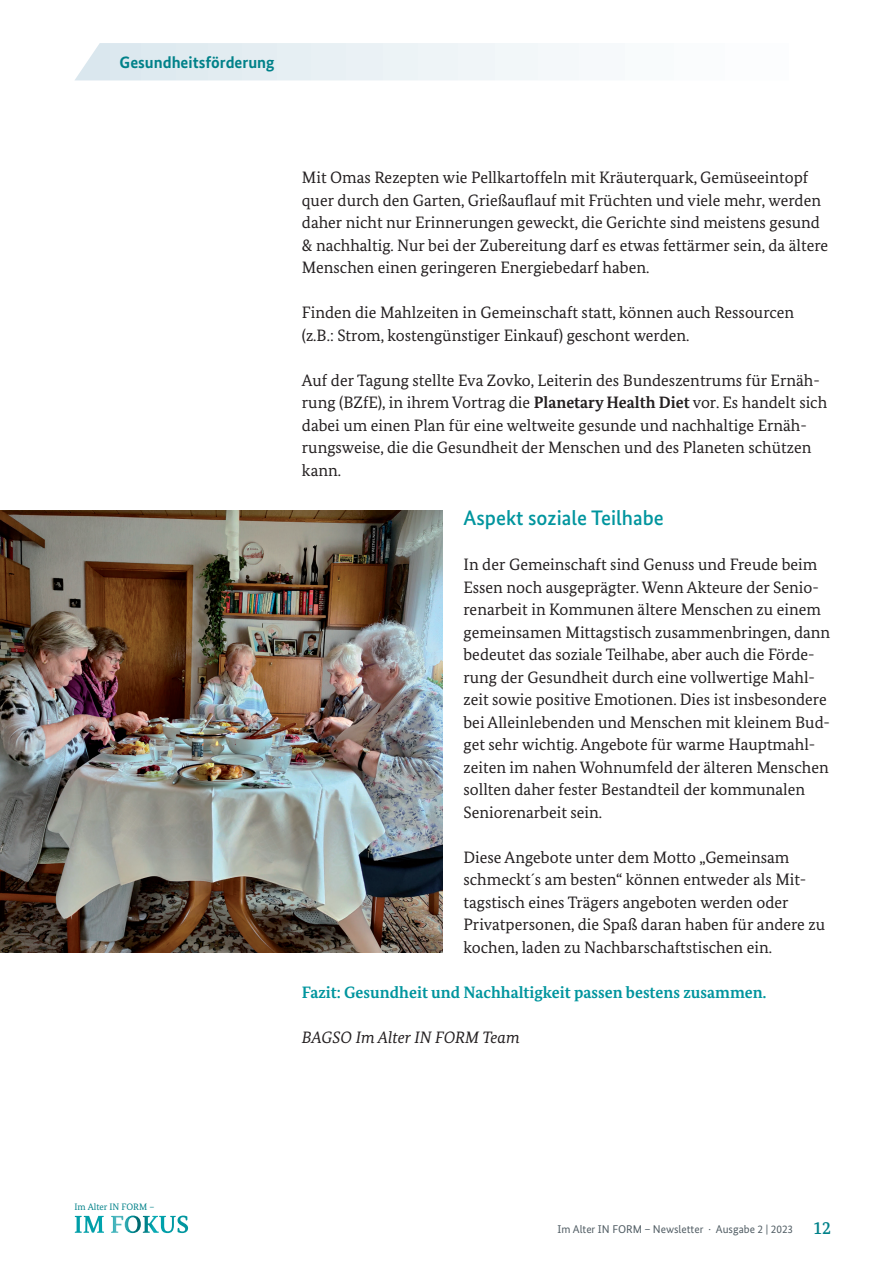
<style>
.page{position:relative;width:893px;height:1263px;background:#fff}
.page>*{position:absolute;margin:0;border:0;box-sizing:border-box;transform-origin:0 0}
.t1{font:500 21px "Bundes Sans";color:#00959e}
.t2{font:16.5px/22.5px "Bundes Serif";color:#231f20}
.t3{font:700 16.5px "Bundes Serif";color:#00959e}
.t4{font:italic 16.5px "Bundes Serif";color:#231f20}
.t5{font:700 16.5px "Bundes Sans";color:#008189}
.t6{font:11.25px "Bundes Sans";color:#525e65}
.t7{font:9.3px "Bundes Serif";color:#008189}
.s1{font-weight:700}
.s2{font-family:"Bundes Serif";font-weight:500;font-size:18px;color:#008189}
</style>
<div class="page">
<svg style="left:75px;top:1216px;width:29px;height:17px"></svg>
<svg style="left:111px;top:1215px;width:77px;height:18px"></svg>
<svg style="left:75px;top:43px;width:504px;height:37px"></svg>
<img style="left:0;top:510px;width:442px;height:442px">
<p class="t5" style="left:120px;top:52px;width:156px">Gesundheitsförderung</p>
<p class="t2" style="left:302px;top:166px;width:528px">Mit Omas Rezepten wie Pellkartoffeln mit Kräuterquark, Gemüseeintopf quer durch den Garten, Grießauflauf mit Früchten und viele mehr, werden daher nicht nur Erinnerungen geweckt, die Gerichte sind meistens gesund &amp; nachhaltig. Nur bei der Zubereitung darf es etwas fettärmer sein, da ältere Menschen einen geringeren Energiebedarf haben.</p>
<p class="t2" style="left:302px;top:301px;width:494px">Finden die Mahlzeiten in Gemeinschaft statt, können auch Ressourcen (z.B.: Strom, kostengünstiger Einkauf) geschont werden.</p>
<p class="t2" style="left:302px;top:369px;width:527px">Auf der Tagung stellte Eva Zovko, Leiterin des Bundeszentrums für Ernäh&shy;rung (BZfE), in ihrem Vortrag die <span class="s1">Planetary Health Diet</span> vor. Es handelt sich dabei um einen Plan für eine weltweite gesunde und nachhaltige Ernäh&shy;rungsweise, die die Gesundheit der Menschen und des Planeten schützen kann.</p>
<p class="t1" style="left:463px;top:505px;width:202px">Aspekt soziale Teilhabe</p>
<p class="t2" style="left:463px;top:553px;width:368px">In der Gemeinschaft sind Genuss und Freude beim Essen noch ausgeprägter. Wenn Akteure der Senio&shy;renarbeit in Kommunen ältere Menschen zu einem gemeinsamen Mittagstisch zusammenbringen, dann bedeutet das soziale Teilhabe, aber auch die Förde&shy;rung der Gesundheit durch eine vollwertige Mahl&shy;zeit sowie positive Emotionen. Dies ist insbesondere bei Alleinlebenden und Menschen mit kleinem Bud&shy;get sehr wichtig. Angebote für warme Hauptmahl&shy;zeiten im nahen Wohnumfeld der älteren Menschen sollten daher fester Bestandteil der kommunalen Seniorenarbeit sein.</p>
<p class="t2" style="left:463px;top:846px;width:363px">Diese Angebote unter dem Motto „Gemeinsam schmeckt´s am besten“ können entweder als Mit&shy;tagstisch eines Trägers angeboten werden oder Privatpersonen, die Spaß daran haben für andere zu kochen, laden zu Nachbarschaftstischen ein.</p>
<p class="t3" style="left:302px;top:982px;width:466px">Fazit: Gesundheit und Nachhaltigkeit passen bestens zusammen.</p>
<p class="t4" style="left:302px;top:1027px;width:219px">BAGSO Im Alter IN FORM Team</p>
<p class="t7" style="left:74px;top:1201px;width:81px">Im Alter IN FORM –</p>
<p class="t6" style="left:558px;top:1222px;width:275px">Im Alter IN FORM – Newsletter · Ausgabe 2 | 2023 <span class="s2">12</span></p>
</div>
